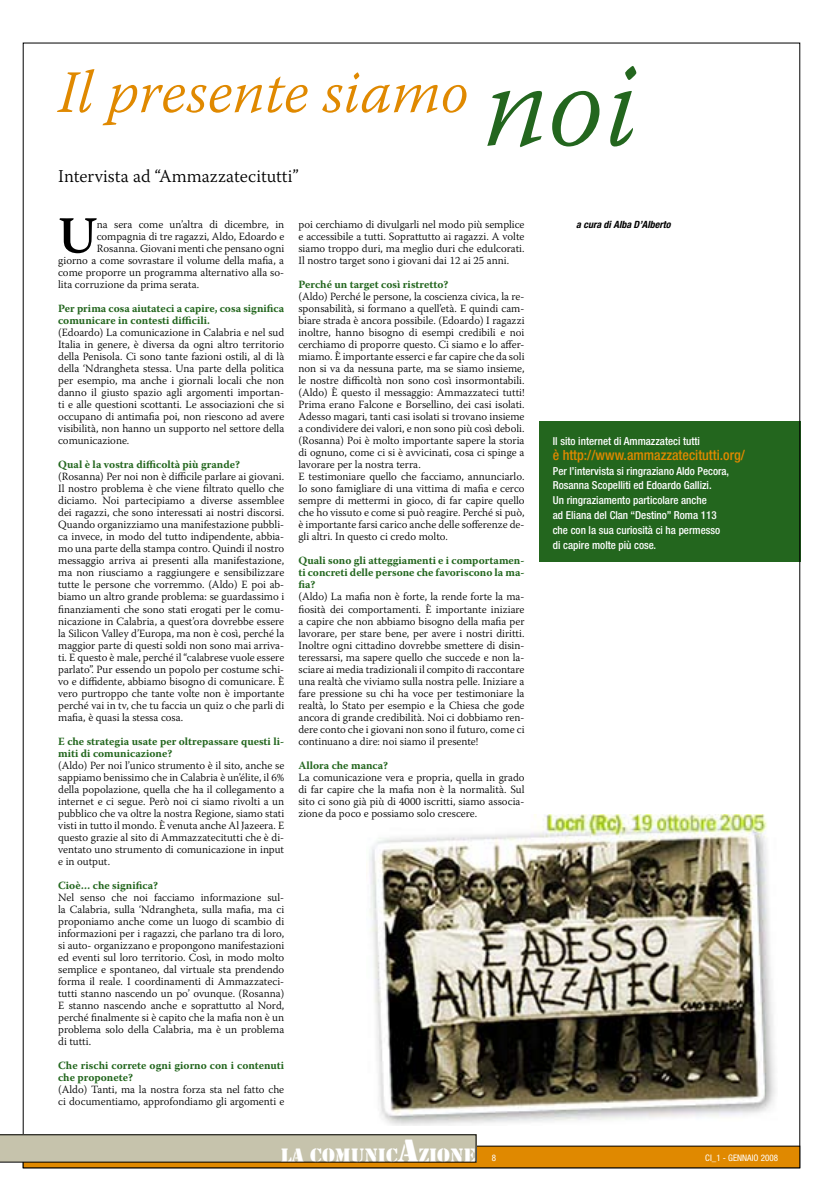
<style>
.page{position:relative;width:823px;height:1191px;background:#fff}
.page>*{position:absolute;margin:0;border:0;box-sizing:border-box;transform-origin:0 0}
.t1{font:italic 300 60px "Warnock Pro";color:#e08900}
.t2{font:600 51.7px "Warnock Pro";color:#000}
.t3{font:300 18px "Warnock Pro";color:#000}
.t4{font:18px "Stencil";color:#fff}
.t5{font:500 condensed 14px "Helvetica Neue";color:#e08900}
.t6{font:300 11px/12px "Warnock Pro";color:#000;text-align:justify}
.t7{font:700 11px/12px "Warnock Pro";color:#23661e}
.t8{font:500 condensed 11px/14.8px "Helvetica Neue";color:#fff}
.t9{font:italic 700 condensed 10px "Helvetica Neue";color:#000}
.t10{font:condensed 9px "Helvetica Neue";color:#fff}
.s1{font-size:120px;color:#23661e}
.s2{font-size:30px}
.s3{font-family:"Helvetica Neue";font-stretch:condensed;font-size:9px}
</style>
<div class="page">
<img style="left:369px;top:814px;width:407px;height:311px">
<div style="left:538px;top:421px;width:261px;height:141px;background:#23661e"></div>
<div style="left:23px;top:1146px;width:776px;height:21px;background:#e08900"></div>
<svg style="left:0;top:1134px;width:476px;height:28px;background:#bcb9a3"></svg>
<h1 class="t1" style="left:58px;top:56px;width:580px">Il presente siamo <span class="s1">noi</span></h1>
<h3 class="t3" style="left:58px;top:165px;width:242px">Intervista ad “Ammazzatecitutti”</h3>
<p class="t6" style="left:298px;top:218px;width:227px">poi cerchiamo di divulgarli nel modo più semplice</p>
<p class="t9" style="left:576px;top:218px;width:96px">a cura di Alba D’Alberto</p>
<p class="t6" style="left:298px;top:230px;width:227px">e accessibile a tutti. Soprattutto ai ragazzi. A volte siamo troppo duri, ma meglio duri che edulcorati.<br>Il nostro target sono i giovani dai 12 ai 25 anni.</p>
<p class="t7" style="left:298px;top:278px;width:151px">Perché un target così ristretto?</p>
<p class="t6" style="left:298px;top:290px;width:227px;text-align:left">(Aldo) Perché le persone, la coscienza civica, la re&shy;sponsabilità, si formano a quell’età. E quindi cam&shy;biare strada è ancora possibile. (Edoardo) I ragazzi inoltre, hanno bisogno di esempi credibili e noi cerchiamo di proporre questo. Ci siamo e lo affer&shy;miamo. È importante esserci e far capire che da soli non si va da nessuna parte, ma se siamo insieme, le nostre difficoltà non sono così insormontabili. (Aldo) È questo il messaggio: Ammazzateci tutti!<br>Prima erano Falcone e Borsellino, dei casi isolati.<br>Adesso magari, tanti casi isolati si trovano insieme a condividere dei valori, e non sono più così deboli. (Rosanna) Poi è molto importante sapere la storia di ognuno, come ci si è avvicinati, cosa ci spinge a lavorare per la nostra terra.<br>E testimoniare quello che facciamo, annunciarlo.<br>Io sono famigliare di una vittima di mafia e cerco sempre di mettermi in gioco, di far capire quello che ho vissuto e come si può reagire. Perché si può, è importante farsi carico anche delle sofferenze de&shy;gli altri. In questo ci credo molto.</p>
<p class="t7" style="left:298px;top:554px;width:227px;text-align:justify">Quali sono gli atteggiamenti e i comportamen&shy;ti concreti delle persone che favoriscono la ma&shy;fia?</p>
<p class="t6" style="left:298px;top:590px;width:227px">(Aldo) La mafia non è forte, la rende forte la ma&shy;fiosità dei comportamenti. È importante iniziare a capire che non abbiamo bisogno della mafia per lavorare, per stare bene, per avere i nostri diritti.<br>Inoltre ogni cittadino dovrebbe smettere di disin&shy;teressarsi, ma sapere quello che succede e non la&shy;sciare ai media tradizionali il compito di raccontare una realtà che viviamo sulla nostra pelle. Iniziare a fare pressione su chi ha voce per testimoniare la realtà, lo Stato per esempio e la Chiesa che gode ancora di grande credibilità. Noi ci dobbiamo ren&shy;dere conto che i giovani non sono il futuro, come ci continuano a dire: noi siamo il presente!</p>
<p class="t7" style="left:298px;top:758px;width:91px">Allora che manca?</p>
<p class="t6" style="left:298px;top:770px;width:227px">La comunicazione vera e propria, quella in grado di far capire che la mafia non è la normalità. Sul sito ci sono già più di 4000 iscritti, siamo associa&shy;zione da poco e possiamo solo crescere.</p>
<h2 class="t2" style="left:58px;top:204px;width:40px">U</h2>
<p class="t6" style="left:97px;top:218px;width:189px">na sera come un’altra di dicembre, in</p>
<p class="t6" style="left:97px;top:230px;width:189px">compagnia di tre ragazzi, Aldo, Edoardo e</p>
<p class="t6" style="left:97px;top:242px;width:189px">Rosanna. Giovani menti che pensano ogni</p>
<p class="t6" style="left:58px;top:254px;width:227px">giorno a come sovrastare il volume della mafia, a</p>
<p class="t6" style="left:58px;top:266px;width:227px">come proporre un programma alternativo alla so-</p>
<p class="t6" style="left:58px;top:278px;width:142px">lita corruzione da prima serata.</p>
<p class="t7" style="left:58px;top:302px;width:227px">Per prima cosa aiutateci a capire, cosa significa comunicare in contesti difficili.</p>
<p class="t6" style="left:58px;top:326px;width:227px">(Edoardo) La comunicazione in Calabria e nel sud Italia in genere, è diversa da ogni altro territorio della Penisola. Ci sono tante fazioni ostili, al di là della ‘Ndrangheta stessa. Una parte della politica per esempio, ma anche i giornali locali che non danno il giusto spazio agli argomenti importan&shy;ti e alle questioni scottanti. Le associazioni che si occupano di antimafia poi, non riescono ad avere visibilità, non hanno un supporto nel settore della comunicazione.</p>
<p class="t7" style="left:58px;top:458px;width:183px">Qual è la vostra difficoltà più grande?</p>
<p class="t6" style="left:58px;top:470px;width:227px">(Rosanna) Per noi non è difficile parlare ai giovani.<br>Il nostro problema è che viene filtrato quello che diciamo. Noi partecipiamo a diverse assemblee dei ragazzi, che sono interessati ai nostri discorsi.<br>Quando organizziamo una manifestazione pubbli&shy;ca invece, in modo del tutto indipendente, abbia&shy;mo una parte della stampa contro. Quindi il nostro messaggio arriva ai presenti alla manifestazione, ma non riusciamo a raggiungere e sensibilizzare tutte le persone che vorremmo. (Aldo) E poi ab&shy;biamo un altro grande problema: se guardassimo i finanziamenti che sono stati erogati per le comu&shy;nicazione in Calabria, a quest’ora dovrebbe essere la Silicon Valley d’Europa, ma non è così, perché la maggior parte di questi soldi non sono mai arriva&shy;ti. E questo è male, perché il “calabrese vuole essere parlato”. Pur essendo un popolo per costume schi&shy;vo e diffidente, abbiamo bisogno di comunicare. È vero purtroppo che tante volte non è importante perché vai in tv, che tu faccia un quiz o che parli di mafia, è quasi la stessa cosa.</p>
<p class="t7" style="left:58px;top:734px;width:227px">E che strategia usate per oltrepassare questi li&shy;miti di comunicazione?</p>
<p class="t6" style="left:58px;top:758px;width:227px">(Aldo) Per noi l’unico strumento è il sito, anche se sappiamo benissimo che in Calabria è un’élite, il 6% della popolazione, quella che ha il collegamento a internet e ci segue. Però noi ci siamo rivolti a un pubblico che va oltre la nostra Regione, siamo stati visti in tutto il mondo. È venuta anche Al Jazeera. E questo grazie al sito di Ammazzatecitutti che è di&shy;ventato uno strumento di comunicazione in input e in output.</p>
<p class="t7" style="left:58px;top:879px;width:101px">Cioè… che significa?</p>
<p class="t6" style="left:58px;top:891px;width:227px">Nel senso che noi facciamo informazione sul&shy;la Calabria, sulla ‘Ndrangheta, sulla mafia, ma ci proponiamo anche come un luogo di scambio di informazioni per i ragazzi, che parlano tra di loro, si auto- organizzano e propongono manifestazioni ed eventi sul loro territorio. Così, in modo molto semplice e spontaneo, dal virtuale sta prendendo forma il reale. I coordinamenti di Ammazzateci&shy;tutti stanno nascendo un po’ ovunque. (Rosanna)<br>E stanno nascendo anche e soprattutto al Nord, perché finalmente si è capito che la mafia non è un problema solo della Calabria, ma è un problema di tutti.</p>
<p class="t7" style="left:58px;top:1059px;width:227px">Che rischi correte ogni giorno con i contenuti che proponete?</p>
<p class="t6" style="left:58px;top:1083px;width:227px">(Aldo) Tanti, ma la nostra forza sta nel fatto che ci documentiamo, approfondiamo gli argomenti e</p>
<p class="t8" style="left:552px;top:433px;width:149px">Il sito internet di Ammazzateci tutti</p>
<p class="t5" style="left:552px;top:446px;width:193px">è http://www.ammazzatecitutti.org/</p>
<p class="t8" style="left:552px;top:463px;width:178px">Per l’intervista si ringraziano Aldo Pecora, Rosanna Scopelliti ed Edoardo Gallizi.<br>Un ringraziamento particolare anche<br>ad Eliana del Clan “Destino” Roma 113 che con la sua curiosità ci ha permesso di capire molte più cose.</p>
<h3 class="t4" style="left:280px;top:1143px;width:217px">LA COMUNIC<span class="s2">A</span>ZIONE <span class="s3">8</span></h3>
<p class="t10" style="left:705px;top:1152px;width:74px">CI_1 - GENNAIO 2008</p>
</div>
